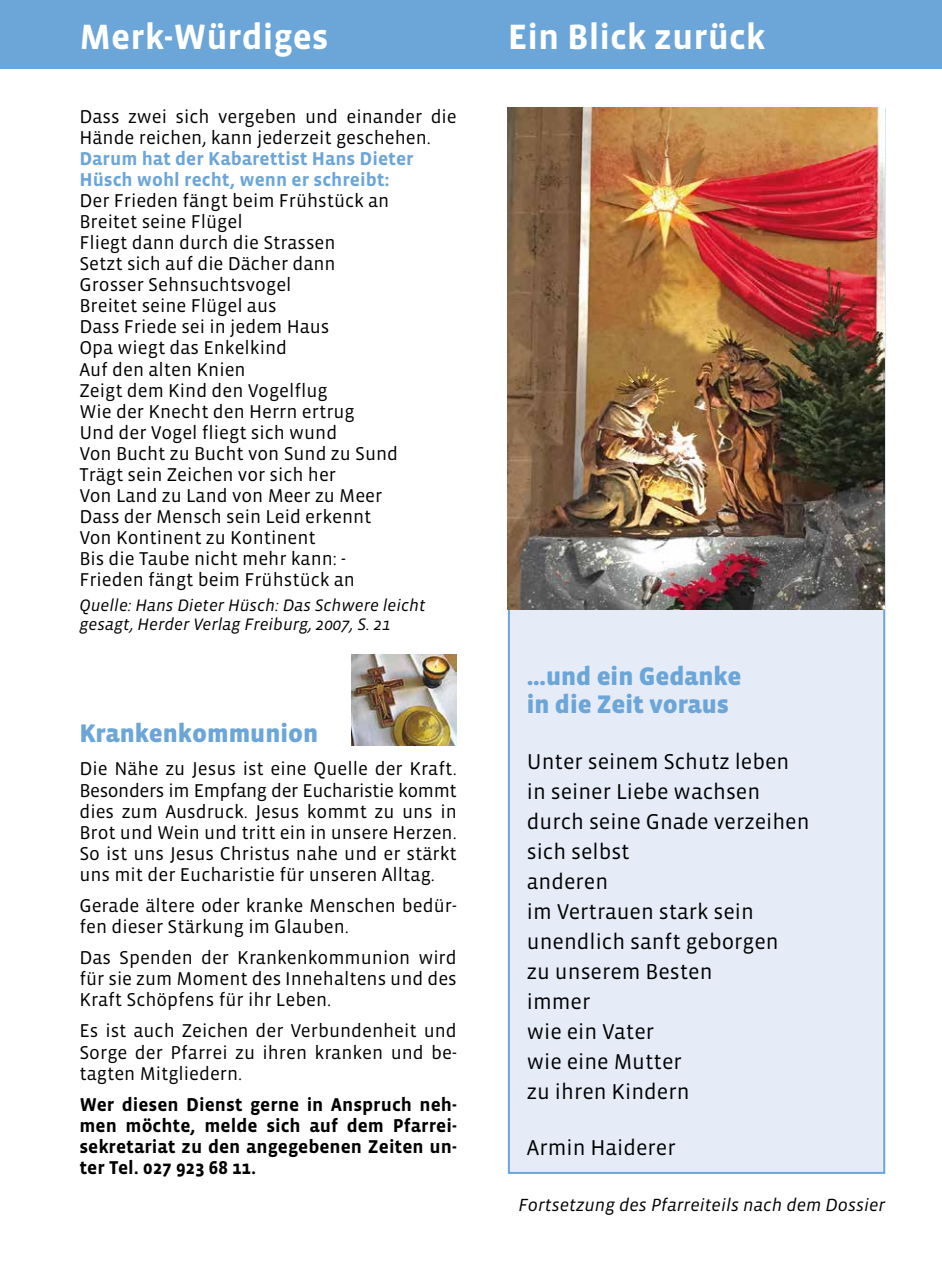
<style>
.page{position:relative;width:942px;height:1276px;background:#fff}
.page>*{position:absolute;margin:0;border:0;box-sizing:border-box;transform-origin:0 0}
.t1{font:700 36px "Vista Sans";color:#fff}
.t2{font:900 26px/28px "Vista Sans";color:#6ca5d8}
.t3{font:22px/30px "Vista Sans";color:#000}
.t4{font:19px/21px "Vista Sans";color:#000}
.t5{font:700 19px/21px "Vista Sans";color:#000;text-align:justify}
.t6{font:700 19px/21px "Vista Sans";color:#6ca5d8}
.t7{font:italic 18px "Vista Sans";color:#000}
.t8{font:italic 17px/19px "Vista Sans";color:#000}
</style>
<div class="page">
<div style="left:0;top:0;width:941px;height:68px;background:#6ca5d8"></div>
<img style="left:351px;top:654px;width:105px;height:91px">
<div style="left:508px;top:109px;width:375px;height:1064px;background:#e5ecf8"></div>
<img style="left:507px;top:108px;width:377px;height:501px">
<h1 class="t1" style="left:79px;top:19px;width:250px">Merk-Würdiges</h1>
<h1 class="t1" style="left:507px;top:19px;width:259px">Ein Blick zurück</h1>
<p class="t4" style="left:79px;top:106px;width:379px">Dass zwei sich vergeben und einander die<br>Hände reichen, kann jederzeit geschehen.</p>
<p class="t6" style="left:79px;top:148px;width:335px">Darum hat der Kabarettist Hans Dieter<br>Hüsch wohl recht, wenn er schreibt:</p>
<p class="t4" style="left:79px;top:190px;width:320px">Der Frieden fängt beim Frühstück an<br>Breitet seine Flügel<br>Fliegt dann durch die Strassen<br>Setzt sich auf die Dächer dann<br>Grosser Sehnsuchtsvogel<br>Breitet seine Flügel aus<br>Dass Friede sei in jedem Haus<br>Opa wiegt das Enkelkind<br>Auf den alten Knien<br>Zeigt dem Kind den Vogelflug<br>Wie der Knecht den Herrn ertrug<br>Und der Vogel fliegt sich wund<br>Von Bucht zu Bucht von Sund zu Sund<br>Trägt sein Zeichen vor sich her<br>Von Land zu Land von Meer zu Meer<br>Dass der Mensch sein Leid erkennt<br>Von Kontinent zu Kontinent<br>Bis die Taube nicht mehr kann: -<br>Frieden fängt beim Frühstück an</p>
<p class="t8" style="left:79px;top:596px;width:347px">Quelle: Hans Dieter Hüsch: Das Schwere leicht gesagt, Herder Verlag Freiburg, 2007, S. 21</p>
<h2 class="t2" style="left:79px;top:720px;width:240px">Krankenkommunion</h2>
<p class="t4" style="left:79px;top:759px;width:379px;text-align:justify">Die Nähe zu Jesus ist eine Quelle der Kraft.<br>Besonders im Empfang der Eucharistie kommt dies zum Ausdruck. Jesus kommt zu uns in Brot und Wein und tritt ein in unsere Herzen.<br>So ist uns Jesus Christus nahe und er stärkt uns mit der Eucharistie für unseren Alltag.</p>
<p class="t4" style="left:79px;top:895px;width:379px">Gerade ältere oder kranke Menschen bedür&shy;fen dieser Stärkung im Glauben.</p>
<p class="t4" style="left:79px;top:947px;width:379px;text-align:justify">Das Spenden der Krankenkommunion wird für sie zum Moment des Innehaltens und des Kraft Schöpfens für ihr Leben.</p>
<p class="t4" style="left:79px;top:1021px;width:379px;text-align:justify">Es ist auch Zeichen der Verbundenheit und Sorge der Pfarrei zu ihren kranken und be&shy;tagten Mitgliedern.</p>
<p class="t5" style="left:79px;top:1094px;width:379px">Wer diesen Dienst gerne in Anspruch neh&shy;men möchte, melde sich auf dem Pfarrei&shy;sekretariat zu den angegebenen Zeiten un&shy;ter Tel. 027 923 68 11.</p>
<h2 class="t2" style="left:526px;top:662px;width:216px">…und ein Gedanke in die Zeit voraus</h2>
<p class="t3" style="left:526px;top:747px;width:284px">Unter seinem Schutz leben in seiner Liebe wachsen durch seine Gnade verzeihen sich selbst<br>anderen<br>im Vertrauen stark sein unendlich sanft geborgen<br>zu unserem Besten<br>immer<br>wie ein Vater<br>wie eine Mutter<br>zu ihren Kindern</p>
<p class="t3" style="left:526px;top:1133px;width:150px">Armin Haiderer</p>
<p class="t7" style="left:518px;top:1195px;width:368px">Fortsetzung des Pfarreiteils nach dem Dossier</p>
</div>
